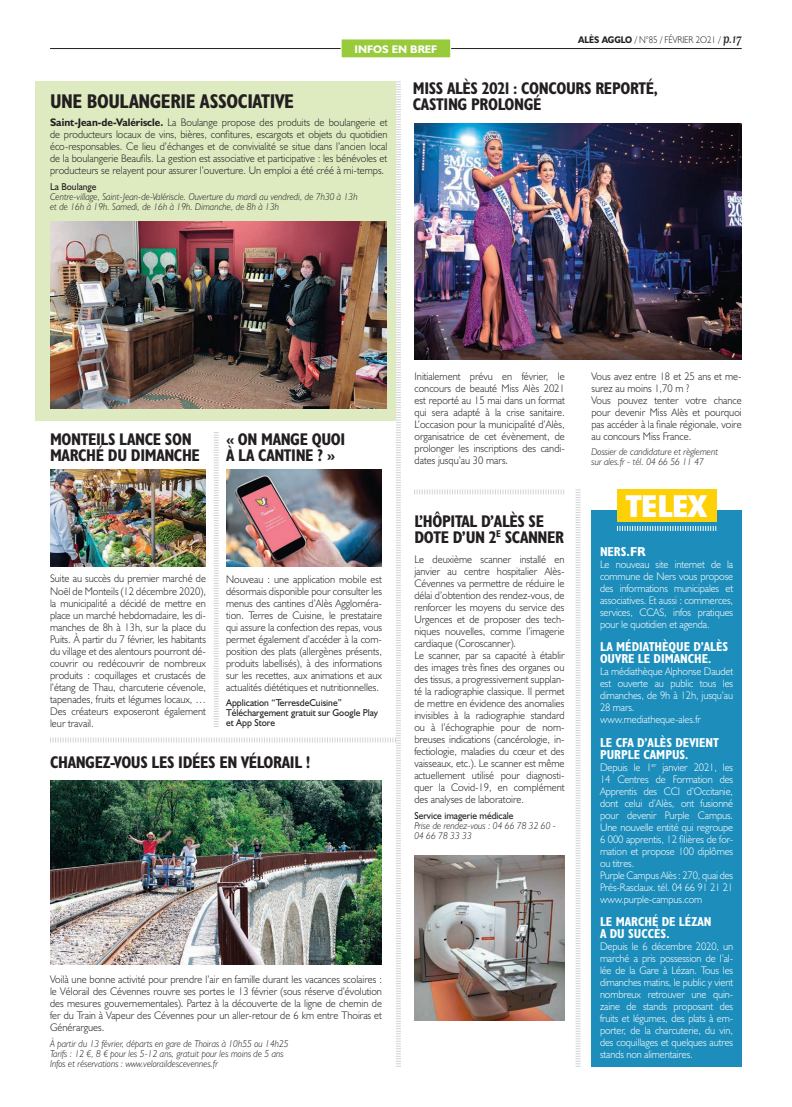
<style>
.page{position:relative;width:792px;height:1107px;background:#fff}
.page>*{position:absolute;margin:0;border:0;box-sizing:border-box;transform-origin:0 0}
.t1{font:700 condensed 31.8px "Humanist 521 BT Xtra";letter-spacing:-.01em;color:#fff}
.t2{font:700 condensed 20px "Humanist 521 BT";letter-spacing:-.02em;color:#231f20}
.t3{font:700 condensed 17px/16px "Humanist 521 BT";letter-spacing:-.02em;color:#231f20}
.t4{font:700 condensed 13px/12px "Humanist 521 BT";color:#fff}
.t5{font:700 11.1px "Humanist 521 BT";color:#fff}
.t6{font:300 11px/12px "Humanist 521 BT";color:#231f20;text-align:justify;scale:.95 1}
.t7{font:300 11px/12px "Humanist 521 BT";letter-spacing:-.01em;color:#fff;text-align:justify;scale:.95 1}
.t8{font:italic 300 10px/10px "Humanist 521 BT";color:#231f20;scale:.95 1}
.t9{font:10px/10px "Humanist 521 BT";color:#231f20;scale:.95 1}
.t10{font:300 9.7px "Humanist 521 BT";color:#231f20;scale:.9 1}
.s1{font-weight:700}
.s2{font-family:"Matrix Script";font-weight:400;font-size:15.4px}
.s3{font-stretch:normal}
</style>
<div class="page">
<hr style="left:50px;top:48px;width:692px;height:1px;background:#231f20">
<div style="left:36px;top:81px;width:360px;height:339px;background:#deebc1"></div>
<svg style="left:575px;top:489px;width:6px;height:576px"></svg>
<img style="left:415px;top:123px;width:327px;height:236px">
<img style="left:415px;top:855px;width:149px;height:165px">
<img style="left:50px;top:81px;width:351px;height:984px">
<svg style="left:414px;top:489px;width:150px;height:5px"></svg>
<div style="left:592px;top:510px;width:150px;height:556px;background:#1d8ebc"></div>
<div style="left:617px;top:489px;width:99px;height:33px;background:#fed006"></div>
<svg style="left:617px;top:526px;width:99px;height:5px"></svg>
<div style="left:341px;top:39px;width:110px;height:19px;background:#99ca3b"></div>
<div style="left:341px;top:38px;width:110px;height:20px;border:1px solid #fff"></div>
<h2 class="t2" style="left:50px;top:89px;width:245px">UNE BOULANGERIE ASSOCIATIVE</h2>
<p class="t5" style="left:355px;top:42px;width:84px">INFOS EN BREF</p>
<p class="t10" style="left:578px;top:34px;width:184px"><span class="s1">ALÈS AGGLO</span> / N°85 / FÉVRIER 2O21 / <span class="s2">p.17</span></p>
<h3 class="t3" style="left:413px;top:80px;width:247px">MISS ALÈS 2021 : CONCOURS REPORTÉ,<br>CASTING PROLONGÉ</h3>
<p class="t6" style="left:50px;top:116px;width:357px"><span class="s1">Saint-Jean-de-Valériscle.</span> La Boulange propose des produits de boulangerie et de producteurs locaux de vins, bières, confitures, escargots et objets du quotidien éco-responsables. Ce lieu d’échanges et de convivialité se situe dans l’ancien local de la boulangerie Beaufils. La gestion est associative et participative : les bénévoles et producteurs se relayent pour assurer l’ouverture. Un emploi a été créé à mi-temps.</p>
<p class="t9" style="left:50px;top:181px;width:50px">La Boulange</p>
<p class="t8" style="left:50px;top:191px;width:325px">Centre-village, Saint-Jean-de-Valériscle. Ouverture du mardi au vendredi, de 7h30 à 13h et de 16h à 19h. Samedi, de 16h à 19h. Dimanche, de 8h à 13h</p>
<h3 class="t3" style="left:50px;top:431px;width:151px">MONTEILS LANCE SON<br>MARCHÉ DU DIMANCHE</h3>
<h3 class="t3" style="left:226px;top:431px;width:121px">« ON MANGE QUOI<br>À LA CANTINE ? »</h3>
<p class="t6" style="left:50px;top:572px;width:166px">Suite au succès du premier marché de Noël de Monteils (12 décembre 2020), la municipalité a décidé de mettre en place un marché hebdomadaire, les di&shy;manches de 8h à 13h, sur la place du Puits. À partir du 7 février, les habitants du village et des alentours pourront dé&shy;couvrir ou redécouvrir de nombreux produits : coquillages et crustacés de l’étang de Thau, charcuterie cévenole, tapenades, fruits et légumes locaux, … Des créateurs exposeront également leur travail.</p>
<p class="t6" style="left:226px;top:572px;width:166px">Nouveau : une application mobile est désormais disponible pour consulter les menus des cantines d’Alès Aggloméra&shy;tion. Terres de Cuisine, le prestataire qui assure la confection des repas, vous permet également d’accéder à la com&shy;position des plats (allergènes présents, produits labellisés), à des informations sur les recettes, aux animations et aux actualités diététiques et nutritionnelles.</p>
<p class="t9" style="left:226px;top:697px;width:162px">Application “TerresdeCuisine”<br>Téléchargement gratuit sur Google Play et App Store</p>
<h3 class="t3" style="left:50px;top:753px;width:262px">CHANGEZ-VOUS LES IDÉES EN VÉLORAIL !</h3>
<p class="t6" style="left:50px;top:972px;width:351px">Voilà une bonne activité pour prendre l’air en famille durant les vacances scolaires : le Vélorail des Cévennes rouvre ses portes le 13 février (sous réserve d’évolution des mesures gouvernementales). Partez à la découverte de la ligne de chemin de fer du Train à Vapeur des Cévennes pour un aller-retour de 6 km entre Thoiras et Générargues.</p>
<p class="t8" style="left:50px;top:1037px;width:253px">À partir du 13 février, départs en gare de Thoiras à 10h55 ou 14h25<br>Tarifs : 12 €, 8 € pour les 5-12 ans, gratuit pour les moins de 5 ans<br>Infos et réservations : www.veloraildescevennes.fr</p>
<p class="t6" style="left:415px;top:370px;width:160px">Initialement prévu en février, le concours de beauté Miss Alès 2021 est reporté au 15 mai dans un format qui sera adapté à la crise sanitaire.<br>L’occasion pour la municipalité d’Alès, organisatrice de cet évènement, de prolonger les inscriptions des candi&shy;dates jusqu’au 30 mars.</p>
<h3 class="t3" style="left:414px;top:513px;width:151px">L’HÔPITAL D’ALÈS SE<br>DOTE D’UN 2<sup>E</sup> SCANNER</h3>
<p class="t6" style="left:414px;top:553px;width:160px;text-align:left">Le deuxième scanner installé en janvier au centre hospitalier Alès-Cévennes va permettre de réduire le délai d’obtention des rendez-vous, de renforcer les moyens du service des Urgences et de proposer des tech&shy;niques nouvelles, comme l’imagerie cardiaque (Coroscanner).<br>Le scanner, par sa capacité à établir des images très fines des organes ou des tissus, a progressivement supplan&shy;té la radiographie classique. Il permet de mettre en évidence des anomalies invisibles à la radiographie standard ou à l’échographie pour de nom&shy;breuses indications (cancérologie, in&shy;fectiologie, maladies du cœur et des vaisseaux, etc.). Le scanner est même actuellement utilisé pour diagnosti&shy;quer la Covid-19, en complément des analyses de laboratoire.</p>
<p class="t9" style="left:414px;top:810px;width:106px">Service imagerie médicale</p>
<p class="t8" style="left:414px;top:820px;width:151px">Prise de rendez-vous : 04 66 78 32 60 -<br>04 66 78 33 33</p>
<p class="t6" style="left:591px;top:370px;width:160px;text-align:left">Vous avez entre 18 et 25 ans et me&shy;surez au moins 1,70 m ?<br>Vous pouvez tenter votre chance pour devenir Miss Alès et pourquoi pas accéder à la finale régionale, voire au concours Miss France.</p>
<p class="t8" style="left:592px;top:447px;width:135px">Dossier de candidature et règlement sur ales.fr - tél. 04 66 56 11 47</p>
<h1 class="t1" style="left:626px;top:486px;width:82px">TELEX</h1>
<p class="t4" style="left:600px;top:545px;width:47px">NERS<span class="s3">.FR</span></p>
<p class="t7" style="left:600px;top:557px;width:142px">Le nouveau site internet de la commune de Ners vous propose des informations municipales et associatives. Et aussi : commerces, services, CCAS, infos pratiques pour le quotidien et agenda.</p>
<p class="t4" style="left:600px;top:640px;width:130px">LA MÉDIATHÈQUE D’ALÈS<br>OUVRE LE DIMANCHE.</p>
<p class="t7" style="left:600px;top:665px;width:142px;text-align:left">La médiathèque Alphonse Daudet est ouverte au public tous les dimanches, de 9h à 12h, jusqu’au<br>28 mars. www.mediatheque-ales.fr</p>
<p class="t4" style="left:600px;top:735px;width:120px">LE CFA D’ALÈS DEVIENT<br>PURPLE CAMPUS.</p>
<p class="t7" style="left:600px;top:760px;width:142px;text-align:left">Depuis le 1<sup>er</sup> janvier 2021, les<br>14 Centres de Formation des<br>Apprentis des CCI d’Occitanie, dont celui d’Alès, ont fusionné pour devenir Purple Campus.<br>Une nouvelle entité qui regroupe<br>6 000 apprentis, 12 filières de for&shy;mation et propose 100 diplômes ou titres.<br>Purple Campus Alès : 270, quai des<br>Prés-Rasclaux. tél. 04 66 91 21 21 www.purple-campus.com</p>
<p class="t4" style="left:600px;top:915px;width:113px">LE MARCHÉ DE LÉZAN<br>A DU SUCCÈS.</p>
<p class="t7" style="left:600px;top:939px;width:142px">Depuis le 6 décembre 2020, un marché a pris possession de l’al&shy;lée de la Gare à Lézan. Tous les dimanches matins, le public y vient nombreux retrouver une quin&shy;zaine de stands proposant des fruits et légumes, des plats à em&shy;porter, de la charcuterie, du vin, des coquillages et quelques autres stands non alimentaires.</p>
</div>
